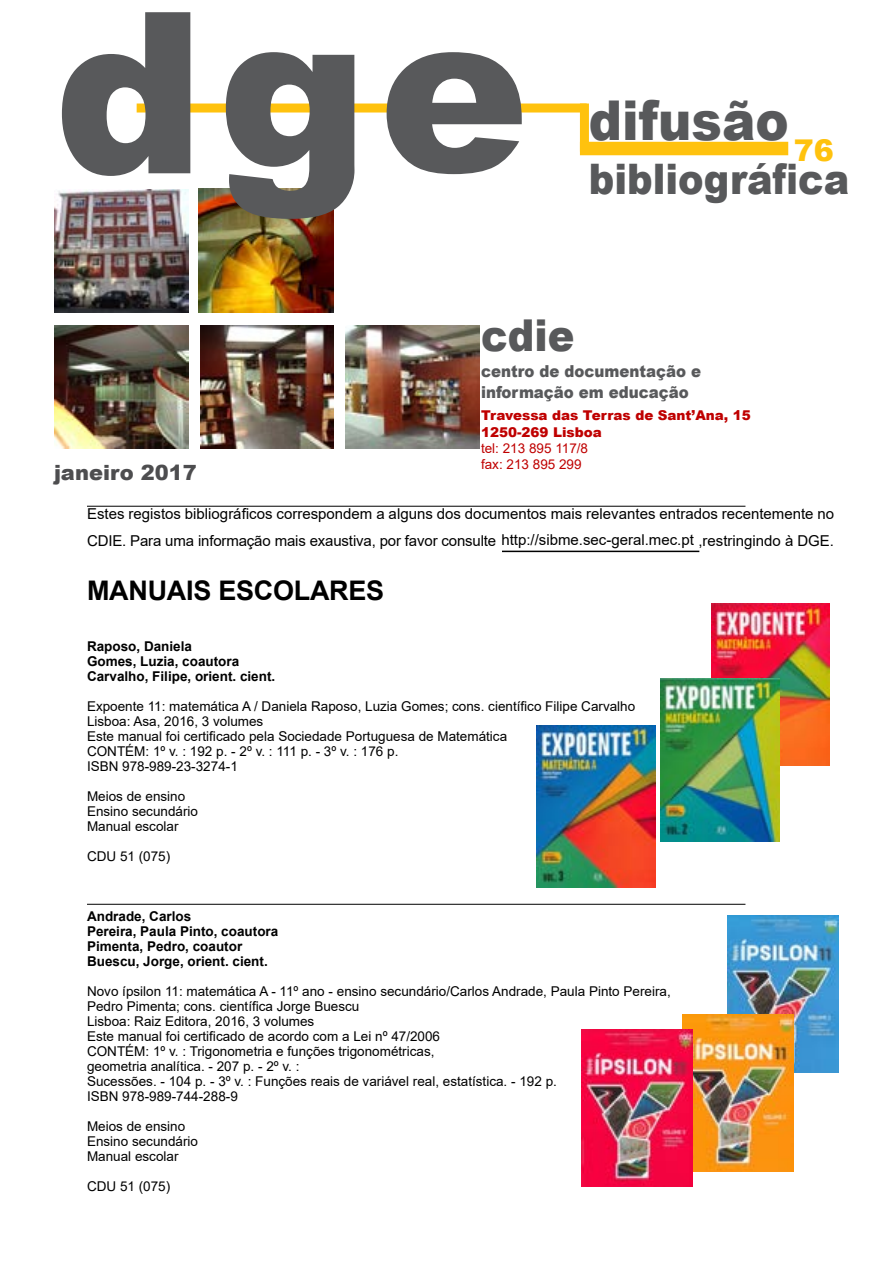
<style>
.page{position:relative;width:893px;height:1263px;background:#fff}
.page>*{position:absolute;margin:0;border:0;box-sizing:border-box;transform-origin:0 0}
.t1{font:900 225px "Arial";color:#58595b}
.t2{font:900 54.9px "Arial";color:#58595b;scale:.91 1}
.t3{font:900 43.95px "Arial";color:#58595b;scale:.91 1}
.t4{font:900 42.15px "Arial";color:#58595b;scale:.91 1}
.t5{font:900 30px "Arial";color:#ffc20e}
.t6{font:700 27px "Arial";letter-spacing:-.01em;color:#000}
.t7{font:900 21px "Arial";color:#4d4d4f}
.t8{font:900 16.5px/21px "Arial";color:#58595b;scale:.91 1}
.t9{font:15px/27px "Arial";color:#000}
.t10{font:13.5px/15px "Arial";color:#000}
.t11{font:700 13.5px/15px "Arial";color:#000}
.t12{font:900 13.5px/16.2px "Arial";color:#bf0000}
.t13{font:13.5px/16.2px "Arial";color:#bf0000}
</style>
<div class="page">
<img style="left:54px;top:189px;width:134px;height:124px">
<img style="left:54px;top:326px;width:134px;height:122px">
<div style="left:137px;top:104px;width:450px;height:9px;background:#ffc20e"></div>
<div style="left:580px;top:142px;width:208px;height:13px;background:#ffc20e"></div>
<div style="left:580px;top:104px;width:9px;height:48px;background:#ffc20e"></div>
<img style="left:201px;top:326px;width:132px;height:122px">
<img style="left:345px;top:326px;width:135px;height:122px">
<img style="left:199px;top:189px;width:134px;height:123px">
<hr style="left:87px;top:506px;width:658px;height:1px;background:#000">
<hr style="left:502px;top:551px;width:197px;height:1px;background:#000">
<hr style="left:87px;top:904px;width:658px;height:1px;background:#000">
<img style="left:711px;top:604px;width:118px;height:161px">
<img style="left:727px;top:915px;width:112px;height:157px">
<img style="left:661px;top:678px;width:118px;height:163px">
<img style="left:537px;top:725px;width:118px;height:162px">
<img style="left:682px;top:1015px;width:112px;height:156px">
<img style="left:582px;top:1030px;width:111px;height:156px">
<h1 class="t1" style="left:54px;top:-72px;width:476px">dge</h1>
<h2 class="t2" style="left:589px;top:81px;width:221px">difusão</h2>
<h3 class="t4" style="left:589px;top:149px;width:288px">bibliográfica</h3>
<h3 class="t5" style="left:794px;top:128px;width:42px">76</h3>
<h3 class="t7" style="left:54px;top:457px;width:144px">janeiro 2017</h3>
<h3 class="t3" style="left:481px;top:304px;width:104px">cdie</h3>
<p class="t8" style="left:481px;top:360px;width:243px">centro de documentação e informação em educação</p>
<p class="t12" style="left:481px;top:407px;width:271px">Travessa das Terras de Sant’Ana, 15<br>1250-269 Lisboa</p>
<p class="t13" style="left:481px;top:440px;width:109px">tel: 213 895 117/8 fax: 213 895 299</p>
<p class="t9" style="left:87px;top:501px;width:749px">Estes registos bibliográficos correspondem a alguns dos documentos mais relevantes entrados recentemente no<br>CDIE. Para uma informação mais exaustiva, por favor consulte http://sibme.sec-geral.mec.pt ,restringindo à DGE.</p>
<h3 class="t6" style="left:87px;top:572px;width:299px">MANUAIS ESCOLARES</h3>
<p class="t11" style="left:87px;top:639px;width:190px">Raposo, Daniela<br>Gomes, Luzia, coautora<br>Carvalho, Filipe, orient. cient.</p>
<p class="t10" style="left:87px;top:699px;width:550px">Expoente 11: matemática A / Daniela Raposo, Luzia Gomes; cons. científico Filipe Carvalho Lisboa: Asa, 2016, 3 volumes<br>Este manual foi certificado pela Sociedade Portuguesa de Matemática<br>CONTÉM: 1º v. : 192 p. - 2º v. : 111 p. - 3º v. : 176 p.<br>ISBN 978-989-23-3274-1</p>
<p class="t10" style="left:87px;top:789px;width:113px">Meios de ensino<br>Ensino secundário<br>Manual escolar</p>
<p class="t10" style="left:87px;top:849px;width:85px">CDU 51 (075)</p>
<p class="t11" style="left:87px;top:909px;width:193px">Andrade, Carlos<br>Pereira, Paula Pinto, coautora<br>Pimenta, Pedro, coautor<br>Buescu, Jorge, orient. cient.</p>
<p class="t10" style="left:87px;top:984px;width:585px">Novo ípsilon 11: matemática A - 11º ano - ensino secundário/Carlos Andrade, Paula Pinto Pereira, Pedro Pimenta; cons. científica Jorge Buescu<br>Lisboa: Raiz Editora, 2016, 3 volumes<br>Este manual foi certificado de acordo com a Lei nº 47/2006<br>CONTÉM: 1º v. : Trigonometria e funções trigonométricas,<br>geometria analítica. - 207 p. - 2º v. :<br>Sucessões. - 104 p. - 3º v. : Funções reais de variável real, estatística. - 192 p.<br>ISBN 978-989-744-288-9</p>
<p class="t10" style="left:87px;top:1119px;width:113px">Meios de ensino<br>Ensino secundário<br>Manual escolar</p>
<p class="t10" style="left:87px;top:1179px;width:85px">CDU 51 (075)</p>
</div>
